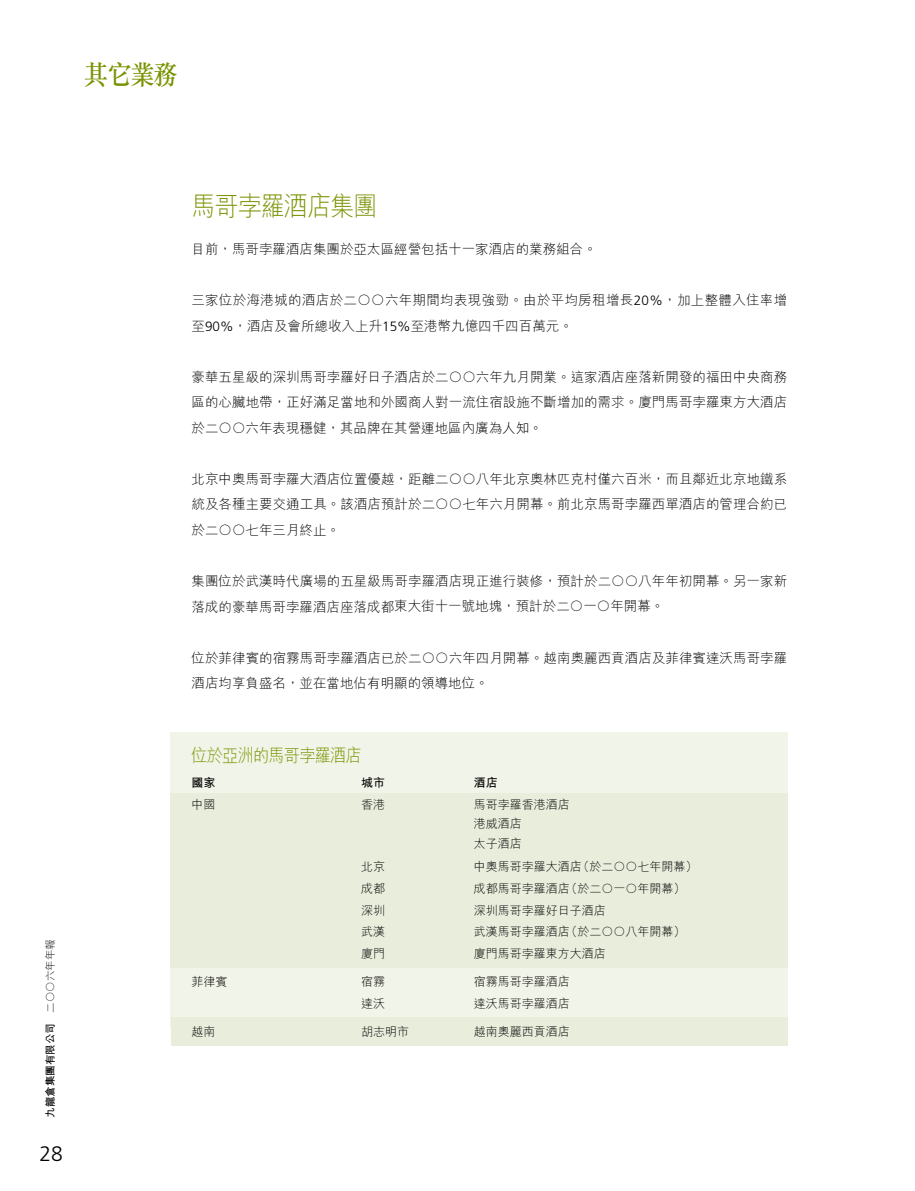
<style>
.page{position:relative;width:915px;height:1191px;background:#fff}
.page>*{position:absolute;margin:0;border:0;box-sizing:border-box;transform-origin:0 0}
.t1{font:300 27px "M Hei HK";letter-spacing:-.05em;color:#789300;scale:.9 1}
.t2{font:500 27px "M Sung HK";color:#789300;scale:.9 1}
.t3{font:300 21px "Frutiger";color:#000}
.t4{font:300 18px "M Hei HK";letter-spacing:-.05em;color:#789300;scale:.9 1}
.t5{font:300 13.5px/25.5px "M Hei HK";color:#000;text-align:justify}
.t6{font:300 13.5px/25.5px "M Hei HK";letter-spacing:.025em;color:#000}
.t7{font:300 13.5px "M Hei";color:#000}
.t8{font:300 12px/19.5px "M Hei HK";color:#000}
.t9{font:700 12px "M Hei HK";color:#000}
.t10{font:700 10.5px "M Hei HK";color:#000}
.s1{font-weight:300}
.s2{font-family:"Frutiger"}
.s3{font-family:"M Hei HK"}
.s4{font-family:"M Hei"}
</style>
<div class="page">
<div style="left:170px;top:732px;width:617px;height:294px;background:#f1f4e8"></div>
<div style="left:170px;top:793px;width:617px;height:175px;background:#e9eedc"></div>
<div style="left:171px;top:1017px;width:616px;height:28px;background:#e9eedc"></div>
<h1 class="t2" style="left:84px;top:56px;width:105px">其它業務</h1>
<p class="t10" style="left:43px;top:1117px;width:180px;rotate:-90deg">九龍倉集團有限公司 <span class="s1">二○○六年年報</span></p>
<h2 class="t3" style="left:39px;top:1141px;width:25px">28</h2>
<h1 class="t1" style="left:191px;top:187px;width:208px">馬哥孛羅酒店集團</h1>
<p class="t5" style="left:191px;top:236px;width:406px">目前，馬哥孛羅酒店集團於亞太區經營包括十一家酒店的業務組合。</p>
<p class="t6" style="left:191px;top:287px;width:597px">三家位於海港城的酒店於二○○六年期間均表現強勁。由於平均房租增長<span class="s2">20%</span>，加上整體入住率增至<span class="s2">90%</span>，酒店及會所總收入上升<span class="s2">15%</span>至港幣九億四千四百萬元。</p>
<p class="t5" style="left:191px;top:364px;width:597px">豪華五星級的深圳馬哥孛羅好日子酒店於二○○六年九月開業。這家酒店座落新開發的福田中央商務區的心臟地帶，正好滿足當地和外國商人對一流住宿設施不斷增加的需求。廈門馬哥孛羅東方大酒店於二○○六年表現穩健，其品牌在其營運地區內廣為人知。</p>
<p class="t5" style="left:191px;top:466px;width:597px">北京中奧馬哥孛羅大酒店位置優越，距離二○○八年北京奧林匹克村僅六百米，而且鄰近北京地鐵系統及各種主要交通工具。該酒店預計於二○○七年六月開幕。前北京馬哥孛羅西單酒店的管理合約已於二○○七年三月終止。</p>
<p class="t7" style="left:191px;top:574px;width:597px"><span class="s3">集團</span>位於武漢時代廣場的五星級馬哥孛羅酒店現正進行裝修，預計於二○○八年年初開幕。另一家新</p>
<p class="t5" style="left:191px;top:593px;width:474px"><span class="s4">落成的豪華馬哥孛羅酒店座落成都</span>東大街十一號地塊，預計於二○一○年開幕。</p>
<p class="t5" style="left:191px;top:644px;width:597px">位於菲律賓的宿霧馬哥孛羅酒店已於二○○六年四月開幕。越南奧麗西貢酒店及菲律賓達沃馬哥孛羅酒店均享負盛名，並在當地佔有明顯的領導地位。</p>
<h3 class="t4" style="left:191px;top:743px;width:191px">位於亞洲的馬哥孛羅酒店</h3>
<p class="t9" style="left:191px;top:773px;width:26px">國家</p>
<p class="t9" style="left:361px;top:773px;width:26px">城市</p>
<p class="t9" style="left:473px;top:773px;width:25px">酒店</p>
<p class="t8" style="left:191px;top:794px;width:26px">中國</p>
<p class="t8" style="left:361px;top:794px;width:26px">香港</p>
<p class="t8" style="left:473px;top:794px;width:97px">馬哥孛羅香港酒店港威酒店<br>太子酒店</p>
<p class="t8" style="left:361px;top:857px;width:26px">北京</p>
<p class="t8" style="left:473px;top:857px;width:225px">中奧馬哥孛羅大酒店（於二○○七年開幕）</p>
<p class="t8" style="left:361px;top:878px;width:26px">成都</p>
<p class="t8" style="left:473px;top:878px;width:213px">成都馬哥孛羅酒店（於二○一○年開幕）</p>
<p class="t8" style="left:361px;top:900px;width:26px">深圳</p>
<p class="t8" style="left:473px;top:900px;width:133px">深圳馬哥孛羅好日子酒店</p>
<p class="t8" style="left:361px;top:921px;width:26px">武漢</p>
<p class="t8" style="left:473px;top:921px;width:213px">武漢馬哥孛羅酒店（於二○○八年開幕）</p>
<p class="t8" style="left:361px;top:943px;width:26px">廈門</p>
<p class="t8" style="left:473px;top:943px;width:133px">廈門馬哥孛羅東方大酒店</p>
<p class="t8" style="left:191px;top:971px;width:38px">菲律賓</p>
<p class="t8" style="left:361px;top:971px;width:26px">宿霧</p>
<p class="t8" style="left:473px;top:971px;width:97px">宿霧馬哥孛羅酒店</p>
<p class="t8" style="left:361px;top:993px;width:26px">達沃</p>
<p class="t8" style="left:473px;top:993px;width:97px">達沃馬哥孛羅酒店</p>
<p class="t8" style="left:191px;top:1021px;width:26px">越南</p>
<p class="t8" style="left:361px;top:1021px;width:49px">胡志明市</p>
<p class="t8" style="left:473px;top:1021px;width:97px">越南奧麗西貢酒店</p>
</div>
